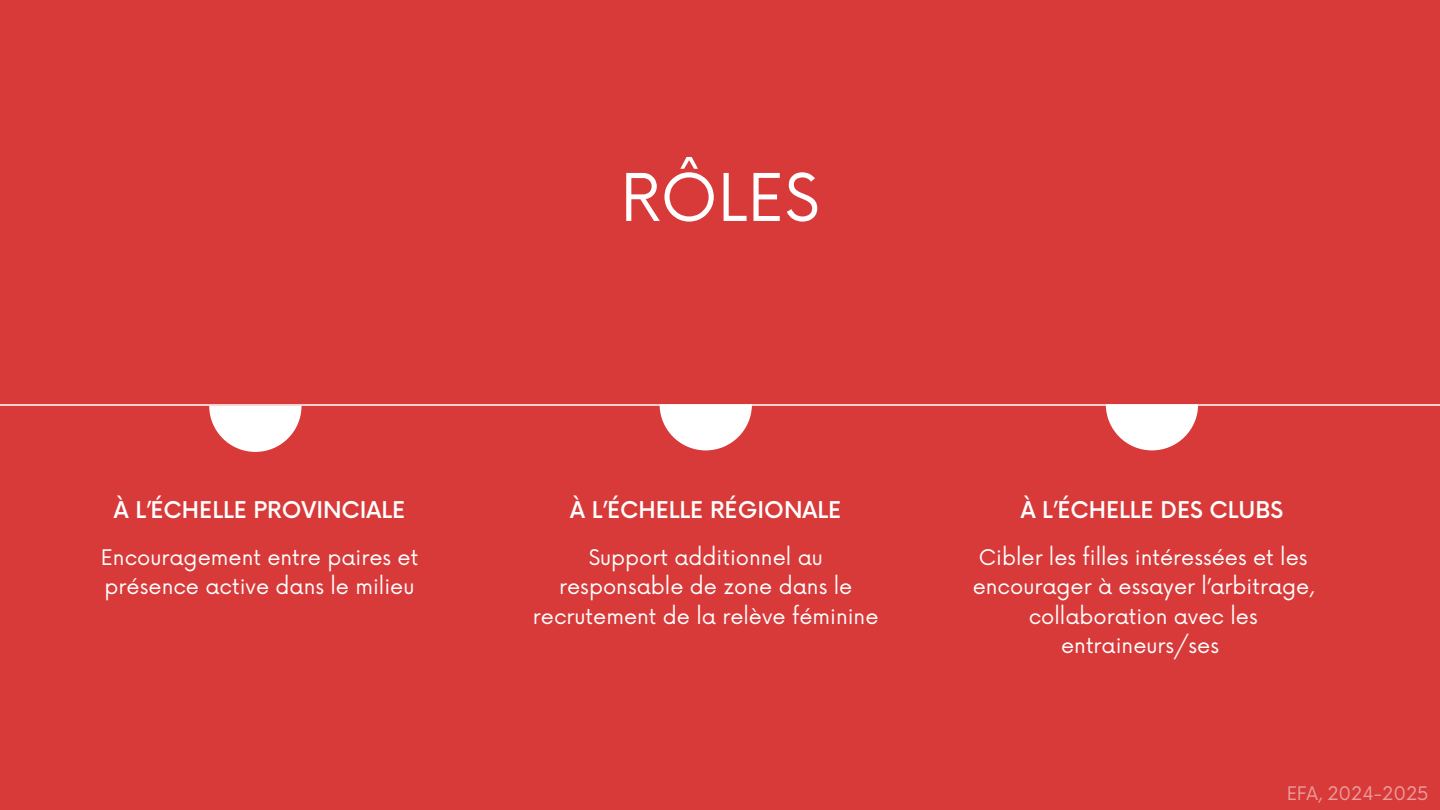
<style>
.page{position:relative;width:1440px;height:810px;background:#d83a3a}
.page>*{position:absolute;margin:0;border:0;box-sizing:border-box;transform-origin:0 0}
.t1{font:64px "Now";color:#fff}
.t2{font:500 22.5px "Now";color:#fff}
.t3{font:21px/29.2px "Now";color:#fff;text-align:center}
.t4{font:18.3px "Now";color:#fff}
</style>
<div class="page">
<hr style="left:0;top:404px;width:1440px;height:2px;background:#fff">
<svg style="left:209px;top:406px;width:92px;height:46px"></svg>
<svg style="left:660px;top:404px;width:92px;height:46px"></svg>
<svg style="left:1106px;top:404px;width:92px;height:46px"></svg>
<p class="t2" style="left:114px;top:497px;width:293px">À L’ÉCHELLE PROVINCIALE</p>
<p class="t3" style="left:101px;top:544px;width:319px;text-align:left">Encouragement entre paires et présence active dans le milieu</p>
<h1 class="t1" style="left:620px;top:162px;width:201px">RÔLES</h1>
<p class="t2" style="left:570px;top:497px;width:272px">À L’ÉCHELLE RÉGIONALE</p>
<p class="t3" style="left:533px;top:544px;width:347px">Support additionnel au responsable de zone dans le recrutement de la relève féminine</p>
<h2 class="t2" style="left:1021px;top:497px;width:264px">À L’ÉCHELLE DES CLUBS</h2>
<h2 class="t3" style="left:973px;top:544px;width:343px">Cibler les filles intéressées et les encourager à essayer l’arbitrage, collaboration avec les entraineurs/ses</h2>
<p class="t4" style="left:1286px;top:783px;width:144px">EFA, 2024-2025</p>
</div>
